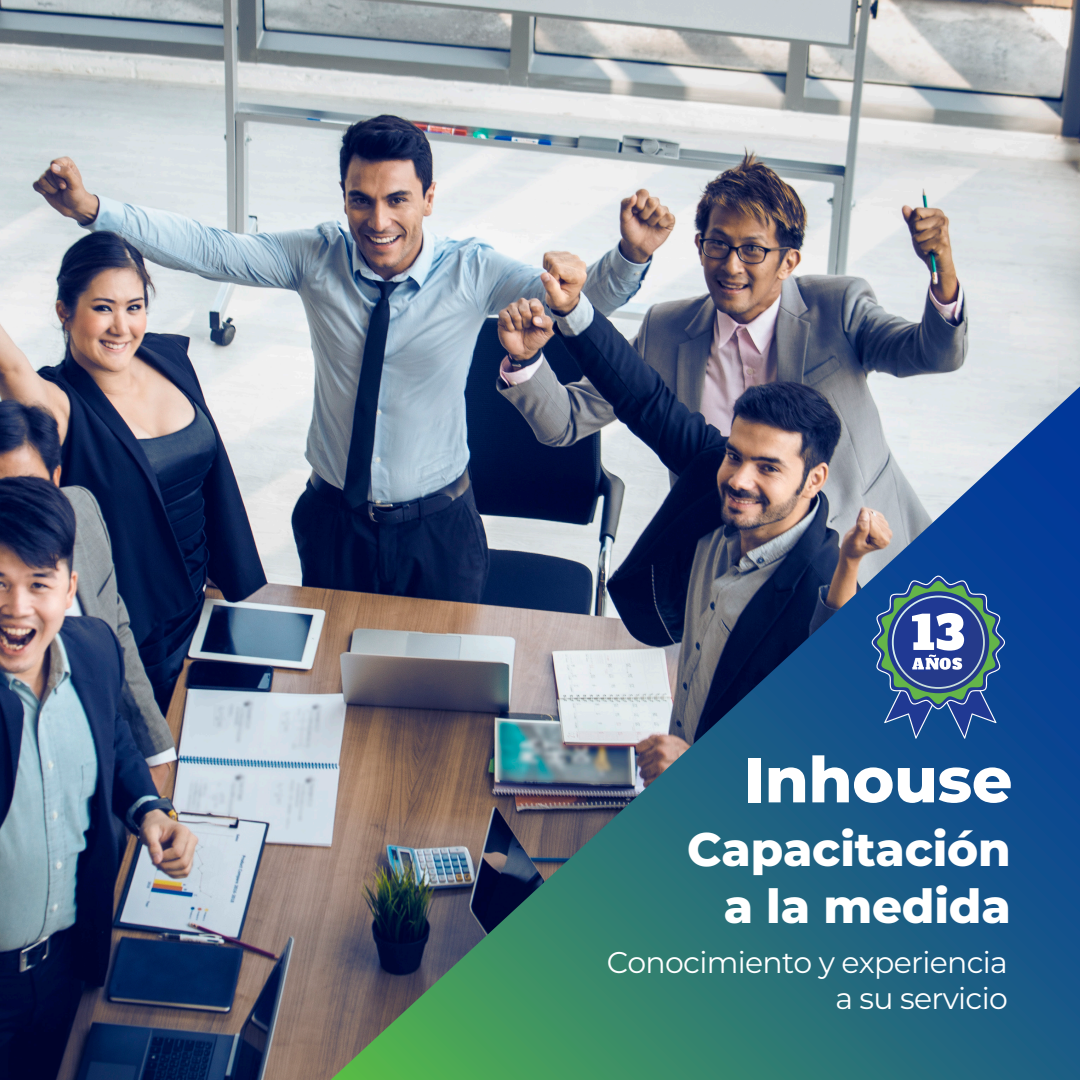
<style>
.page{position:relative;width:1080px;height:1080px;background:#fff}
.page>*{position:absolute;margin:0;border:0;box-sizing:border-box;transform-origin:0 0}
.t1{font:800 63.4px "Montserrat";letter-spacing:-.005em;color:#fff}
.t2{font:800 46.9px/56.3px "Montserrat";letter-spacing:-.005em;color:#fff;text-align:right}
.t3{font:29.9px/35.9px "Montserrat";letter-spacing:-.025em;color:#fff;text-align:right}
</style>
<div class="page">
<img style="left:0;top:0;width:1080px;height:1080px">
<img style="left:330px;top:386px;width:750px;height:694px">
<svg style="left:872px;top:576px;width:133px;height:163px;background:#3f6797"></svg>
<h1 class="t1" style="left:744px;top:733px;width:270px">Inhouse</h1>
<h2 class="t2" style="left:687px;top:819px;width:325px">Capacitación a la medida</h2>
<p class="t3" style="left:607px;top:943px;width:403px">Conocimiento y experiencia a su servicio</p>
</div>
